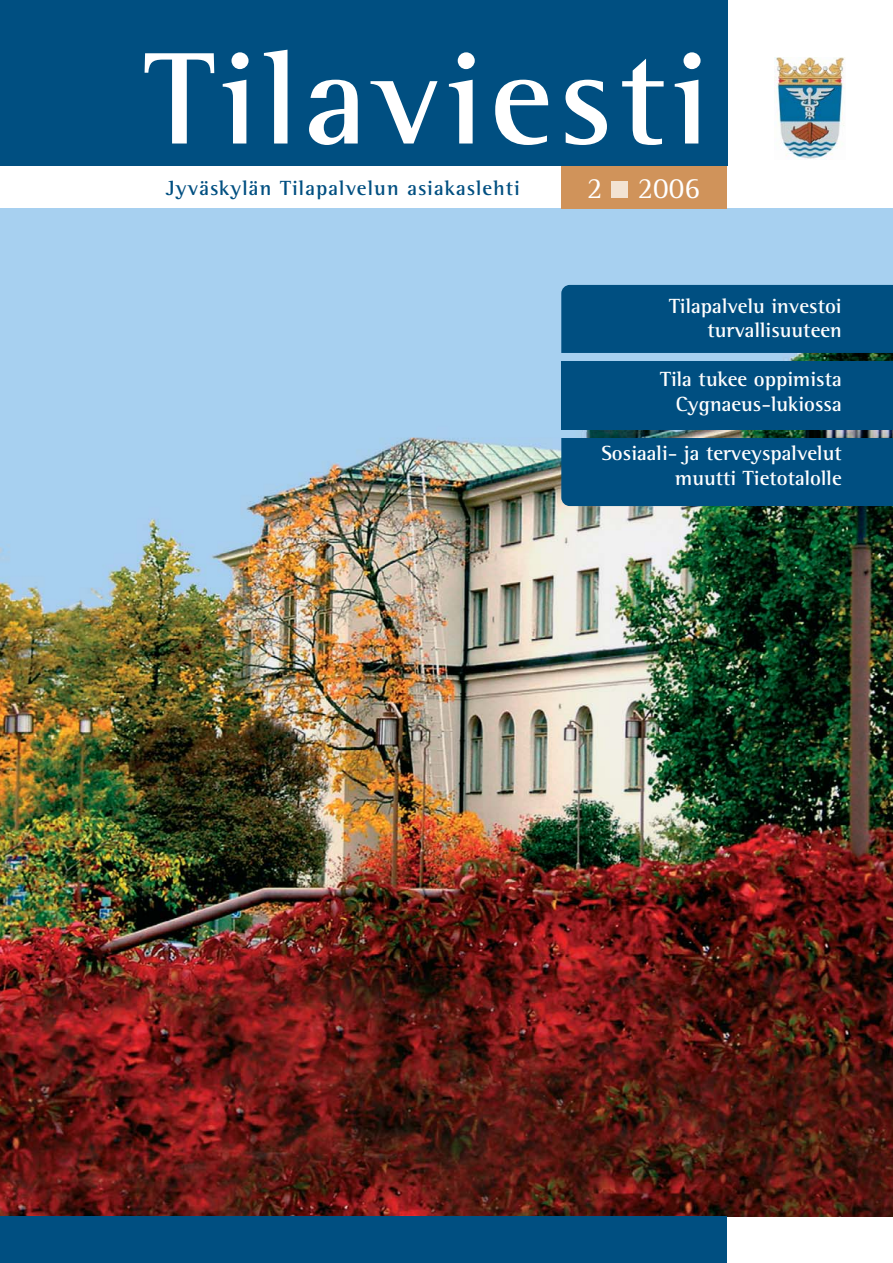
<style>
.page{position:relative;width:893px;height:1263px;background:#fff}
.page>*{position:absolute;margin:0;border:0;box-sizing:border-box;transform-origin:0 0}
.t1{font:700 134.1px "Rotis Semi Serif";letter-spacing:.045em;color:#fff}
.t2{font:30px "Rotis Semi Serif";color:#fff}
.t3{font:700 21px/24.6px "Rotis Semi Serif";color:#fff;text-align:right}
.t4{font:700 21px "Rotis Semi Serif";letter-spacing:.05em;color:#004f81}
</style>
<div class="page">
<img style="left:0;top:208px;width:893px;height:1008px">
<div style="left:0;top:0;width:727px;height:166px;background:#004f81"></div>
<img style="left:775px;top:57px;width:70px;height:102px">
<div style="left:561px;top:166px;width:166px;height:42px;background:#d0935a"></div>
<div style="left:0;top:1216px;width:727px;height:47px;background:#004f81"></div>
<div style="left:611px;top:181px;width:17px;height:17px;background:#f2e3d3"></div>
<div style="left:561px;top:438px;width:332px;height:68px;background:#004f81"></div>
<div style="left:561px;top:285px;width:332px;height:68px;background:#004f81"></div>
<div style="left:561px;top:361px;width:332px;height:68px;background:#004f81"></div>
<h1 class="t1" style="left:145px;top:50px;width:567px">Tilaviesti</h1>
<p class="t4" style="left:166px;top:181px;width:356px">Jyväskylän Tilapalvelun asiakaslehti</p>
<h2 class="t2" style="left:587px;top:177px;width:115px">2 2006</h2>
<p class="t3" style="left:669px;top:295px;width:174px">Tilapalvelu investoi turvallisuuteen</p>
<p class="t3" style="left:660px;top:369px;width:183px">Tila tukee oppimista<br>Cygnaeus-lukiossa</p>
<p class="t3" style="left:601px;top:443px;width:242px">Sosiaali- ja terveyspalvelut muutti Tietotalolle</p>
</div>
